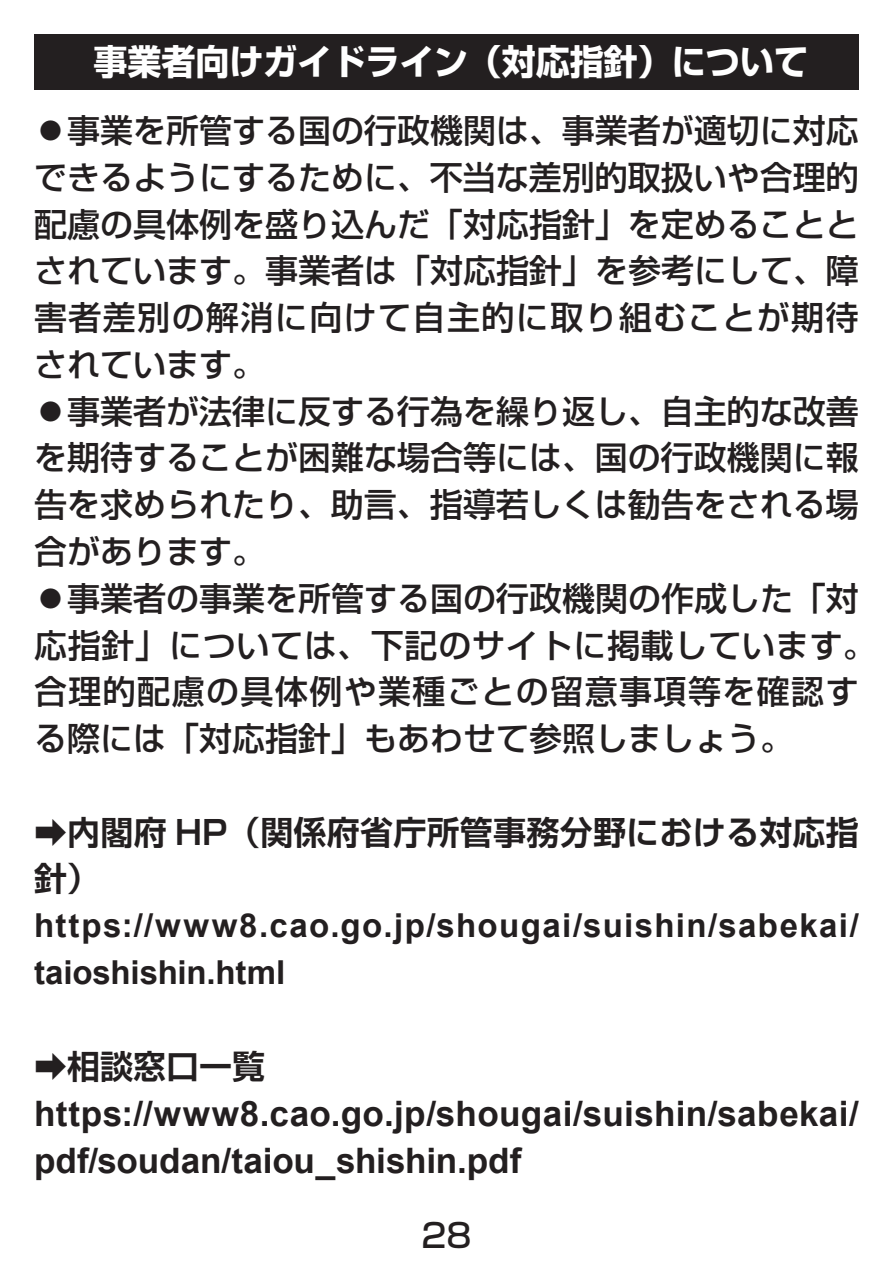
<style>
.page{position:relative;width:893px;height:1263px;background:#fff}
.page>*{position:absolute;margin:0;border:0;box-sizing:border-box;transform-origin:0 0}
.t1{font:700 35.1px/46.8px "Arial";letter-spacing:.005em;color:#231f20}
.t2{font:700 35.1px "Shin Go Pro";color:#fff}
.t3{font:500 33px/46.8px "Shin Go Pro";color:#231f20}
.t4{font:700 33px/46.8px "Arial";letter-spacing:.04em;color:#231f20}
.t5{font:700 33px/46.8px "Shin Go Pro De";letter-spacing:.01em;color:#231f20}
</style>
<div class="page">
<div style="left:34px;top:34px;width:825px;height:55px;background:#231f20"></div>
<p class="t2" style="left:93px;top:34px;width:716px">事業者向けガイドライン（対応指針）について</p>
<p class="t3" style="left:34px;top:103px;width:843px">◦事業を所管する国の行政機関は、事業者が適切に対応できるようにするために、不当な差別的取扱いや合理的配慮の具体例を盛り込んだ「対応指針」を定めることとされています。事業者は「対応指針」を参考にして、障害者差別の解消に向けて自主的に取り組むことが期待されています。<br>◦事業者が法律に反する行為を繰り返し、自主的な改善を期待することが困難な場合等には、国の行政機関に報告を求められたり、助言、指導若しくは勧告をされる場合があります。<br>◦事業者の事業を所管する国の行政機関の作成した「対応指針」については、下記のサイトに掲載しています。合理的配慮の具体例や業種ごとの留意事項等を確認する際には「対応指針」もあわせて参照しましょう。</p>
<p class="t5" style="left:34px;top:805px;width:826px">➡内閣府 HP（関係府省庁所管事務分野における対応指針）</p>
<p class="t4" style="left:34px;top:903px;width:826px">https://www8.cao.go.jp/shougai/suishin/sabekai/ taioshishin.html</p>
<p class="t5" style="left:34px;top:1039px;width:232px">➡相談窓口一覧</p>
<p class="t1" style="left:34px;top:1091px;width:826px">https://www8.cao.go.jp/shougai/suishin/sabekai/ pdf/soudan/taiou_shishin.pdf</p>
<p class="t3" style="left:421px;top:1208px;width:52px">28</p>
</div>
